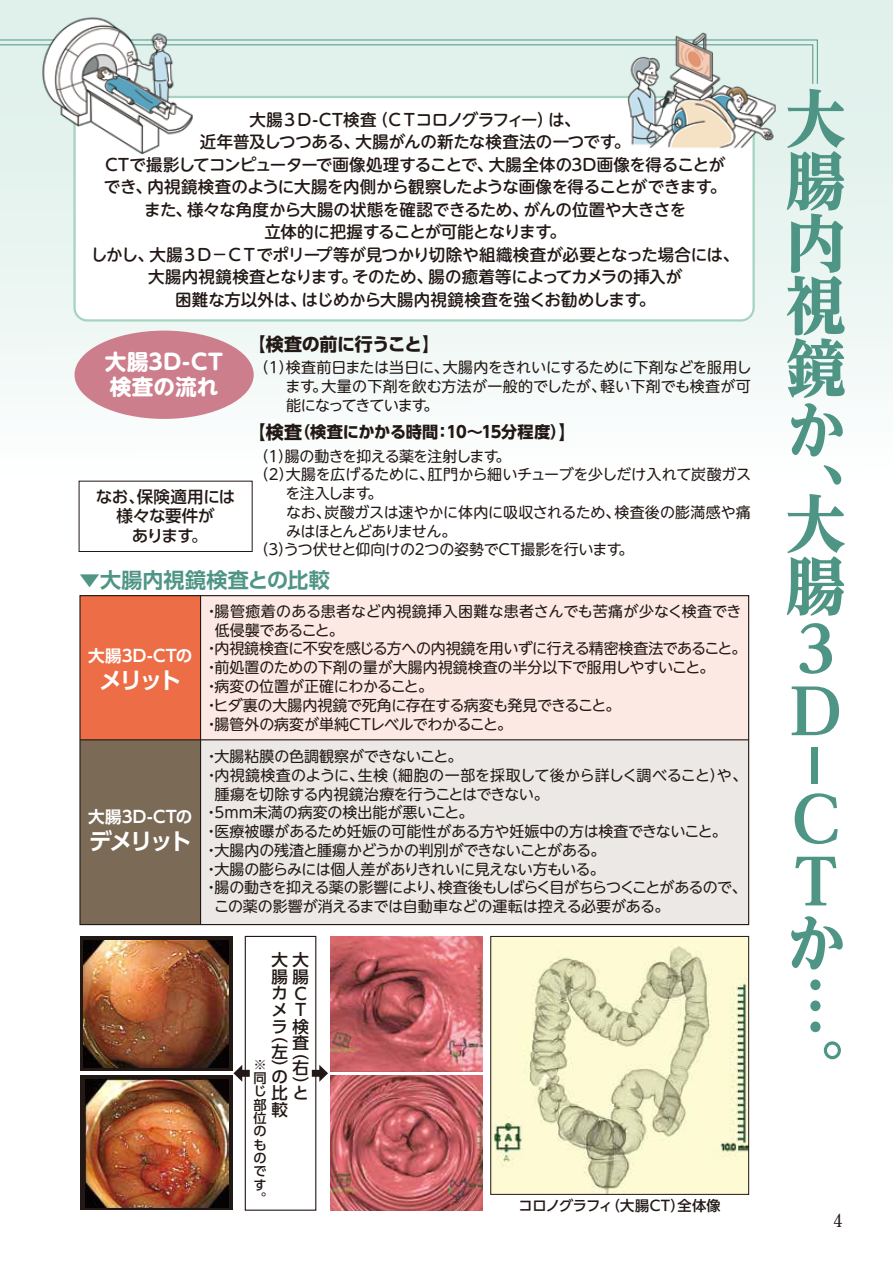
<style>
.page{position:relative;width:893px;height:1263px;background:#fff}
.page>*{position:absolute;margin:0;border:0;box-sizing:border-box;transform-origin:0 0}
.t1{font:800 63px/62.4px "UD Reimin Pr 6 N";color:#4f9586;text-align:justify;scale:.95 1}
.t2{font:800 60px "UD Reimin Pr 6 N";color:#4f9586;scale:2 1}
.t3{font:800 60px "UD Reimin Pr 6 N";color:#4f9586;scale:1.05 1}
.t4{font:700 23.1px "UD Shin Go Pr 6 N De";letter-spacing:-.135em;color:#fff}
.t5{font:700 21.6px/25.2px "UD Shin M Go Pr 6 N";letter-spacing:.01em;color:#fff}
.t6{font:700 21px "UD Shin Go Pr 6 N De";letter-spacing:.01em;color:#4f9586}
.t7{font:700 18px "UD Shin Go Pr 6 N";letter-spacing:-.02em;color:#221815}
.t8{font:700 18px "Futo Min A101 Pro";color:#221815}
.t9{font:500 16.5px/22.5px "UD Shin M Go Pr 6 N";letter-spacing:-.02em;color:#221815;text-align:center}
.t10{font:500 16.5px/16.6px "UD Shin Go Pr 6 N";letter-spacing:-.02em;color:#221815}
.t11{font:700 16.5px "UD Shin Go Pr 6 N De";letter-spacing:.01em;color:#fff}
.t12{font:700 16.2px "UD Shin Go Pr 6 N";letter-spacing:-.02em;color:#221815}
.t13{font:15px/18.8px "UD Shin M Go Pr 6 N";letter-spacing:-.015em;color:#221815;text-align:justify}
.t14{font:15px "UD Shin M Go Pr 6 N";letter-spacing:-.04em;color:#221815}
.t15{font:15px "UD Shin M Go Pr 6 N";letter-spacing:-.055em;color:#221815}
.t16{font:15px "UD Shin M Go Pr 6 N";letter-spacing:-.035em;color:#221815}
.t17{font:15px "UD Shin M Go Pr 6 N";letter-spacing:.01em;color:#221815}
.t18{font:15px "UD Shin M Go Pr 6 N";letter-spacing:-.05em;color:#221815}
.t19{font:500 14.25px "UD Shin Go Pr 6 N";letter-spacing:-.025em;color:#221815}
.t20{font:500 13.2px/13.4px "UD Shin Go Pr 6 N";color:#221815;text-align:justify}
.t21{font:13.2px "Koz Go Pr 6 N";color:#221815}
.s1{font-size:18px}
</style>
<div class="page">
<div style="left:0;top:0;width:893px;height:492px;background:linear-gradient(to bottom,#dbeee8,#fbfdfd)"></div>
<div style="left:80px;top:936px;width:152px;height:135px;background:#221815"></div>
<div style="left:80px;top:1075px;width:152px;height:135px;background:#221815"></div>
<img style="left:84px;top:940px;width:145px;height:128px">
<img style="left:85px;top:1079px;width:144px;height:128px">
<img style="left:493px;top:938px;width:254px;height:254px">
<div style="left:491px;top:936px;width:258px;height:258px;border:1px solid #221815"></div>
<img style="left:330px;top:936px;width:153px;height:135px">
<img style="left:330px;top:1075px;width:153px;height:135px">
<div style="left:75px;top:97px;width:679px;height:223px;background:#fff;border-radius:13px"></div>
<div style="left:73px;top:96px;width:682px;height:226px;border:2px solid #a4d4c0;border-radius:13px"></div>
<div style="left:80px;top:596px;width:121px;height:144px;background:#ed6d46"></div>
<div style="left:80px;top:740px;width:121px;height:184px;background:#7a6a56"></div>
<div style="left:200px;top:596px;width:549px;height:144px;background:#fce9e3"></div>
<div style="left:200px;top:740px;width:549px;height:184px;background:#ebe8e5"></div>
<svg style="left:0;top:39px;width:818px;height:46px"></svg>
<div style="left:75px;top:331px;width:179px;height:88px;background:#cd7e8c;border-radius:50%"></div>
<hr style="left:80px;top:739px;width:669px;height:1px;background:#221815">
<hr style="left:200px;top:596px;width:1px;height:328px;background:#221815">
<img style="left:626px;top:30px;width:152px;height:122px">
<img style="left:39px;top:14px;width:155px;height:140px">
<div style="left:245px;top:936px;width:71px;height:275px;border:1px solid #221815"></div>
<svg style="left:312px;top:1065px;width:16px;height:17px"></svg>
<svg style="left:233px;top:1065px;width:17px;height:17px"></svg>
<div style="left:79px;top:481px;width:173px;height:71px;border:1px solid #221815"></div>
<p class="t9" style="left:91px;top:107px;width:650px">大腸３Ｄ-CT検査（ＣＴコロノグラフィー）は、<br>近年普及しつつある、大腸がんの新たな検査法の一つです。<br>CTで撮影してコンピューターで画像処理することで、大腸全体の3D画像を得ることが<br>でき、内視鏡検査のように大腸を内側から観察したような画像を得ることができます。<br>また、様々な角度から大腸の状態を確認できるため、がんの位置や大きさを<br>立体的に把握することが可能となります。<br>しかし、大腸３Ｄ－ＣＴでポリープ等が見つかり切除や組織検査が必要となった場合には、大腸内視鏡検査となります。そのため、腸の癒着等によってカメラの挿入が<br>困難な方以外は、はじめから大腸内視鏡検査を強くお勧めします。</p>
<p class="t7" style="left:248px;top:329px;width:194px">【検査の前に行うこと】</p>
<h3 class="t5" style="left:105px;top:348px;width:120px">大腸3D-CT検査の流れ</h3>
<p class="t13" style="left:286px;top:357px;width:467px;text-indent:-32px">（1）検査前日または当日に、大腸内をきれいにするために下剤などを服用します。大量の下剤を飲む方法が一般的でしたが、軽い下剤でも検査が可能になってきています。</p>
<p class="t10" style="left:96px;top:486px;width:141px;line-height:19.5px;text-align:center">なお、保険適用には様々な要件が<br>あります。</p>
<p class="t12" style="left:248px;top:419px;width:330px"><span class="s1">【検査</span>（検査にかかる時間：10～15分程度）<span class="s1">】</span></p>
<p class="t18" style="left:254px;top:443px;width:258px">（1）腸の動きを抑える薬を注射します。</p>
<p class="t13" style="left:254px;top:464px;width:499px">（2）大腸を広げるために、肛門から細いチューブを少しだけ入れて炭酸ガス</p>
<p class="t13" style="left:285px;top:483px;width:99px">を注入します。</p>
<p class="t13" style="left:286px;top:502px;width:466px">なお、炭酸ガスは速やかに体内に吸収されるため、検査後の膨満感や痛</p>
<p class="t15" style="left:286px;top:518px;width:172px">みはほとんどありません。</p>
<p class="t13" style="left:254px;top:539px;width:381px">（3）うつ伏せと仰向けの2つの姿勢でCT撮影を行います。</p>
<h3 class="t6" style="left:79px;top:563px;width:252px">▼大腸内視鏡検査との比較</h3>
<p class="t11" style="left:88px;top:643px;width:106px">大腸3D-CTの</p>
<h3 class="t4" style="left:99px;top:662px;width:84px">メリット</h3>
<p class="t11" style="left:88px;top:804px;width:106px">大腸3D-CTの</p>
<h3 class="t4" style="left:89px;top:823px;width:105px">デメリット</h3>
<p class="t17" style="left:204px;top:599px;width:539px">・腸管癒着のある患者など内視鏡挿入困難な患者さんでも苦痛が少なく検査でき</p>
<p class="t13" style="left:215px;top:620px;width:131px">低侵襲であること。</p>
<p class="t16" style="left:204px;top:636px;width:544px">・内視鏡検査に不安を感じる方への内視鏡を用いずに行える精密検査法であること。</p>
<p class="t13" style="left:204px;top:657px;width:512px">・前処置のための下剤の量が大腸内視鏡検査の半分以下で服用しやすいこと。</p>
<p class="t13" style="left:204px;top:676px;width:230px">・病変の位置が正確にわかること。</p>
<p class="t13" style="left:204px;top:695px;width:418px">・ヒダ裏の大腸内視鏡で死角に存在する病変も発見できること。</p>
<p class="t13" style="left:204px;top:713px;width:310px">・腸管外の病変が単純CTレベルでわかること。</p>
<p class="t13" style="left:204px;top:746px;width:260px">・大腸粘膜の色調観察ができないこと。</p>
<p class="t13" style="left:204px;top:765px;width:545px">・内視鏡検査のように、生検（細胞の一部を採取して後から詳しく調べること）や、</p>
<p class="t14" style="left:215px;top:781px;width:336px">腫瘍を切除する内視鏡治療を行うことはできない。</p>
<p class="t13" style="left:204px;top:802px;width:271px">・5mm未満の病変の検出能が悪いこと。</p>
<p class="t13" style="left:204px;top:821px;width:524px">・医療被曝があるため妊娠の可能性がある方や妊娠中の方は検査できないこと。</p>
<p class="t13" style="left:204px;top:840px;width:403px">・大腸内の残渣と腫瘍かどうかの判別ができないことがある。</p>
<p class="t14" style="left:204px;top:856px;width:402px">・大腸の膨らみには個人差がありきれいに見えない方もいる。</p>
<p class="t15" style="left:204px;top:875px;width:544px">・腸の動きを抑える薬の影響により、検査後もしばらく目がちらつくことがあるので、</p>
<p class="t13" style="left:214px;top:896px;width:457px">この薬の影響が消えるまでは自動車などの運転は控える必要がある。</p>
<p class="t10" style="left:271px;top:951px;width:39px">大大腸腸カＣメＴラ検</p>
<p class="t10" style="left:271px;top:1026px;width:39px">（<br>左（）右</p>
<p class="t10" style="left:292px;top:1034px;width:18px">査</p>
<p class="t10" style="left:292px;top:1076px;width:18px">）</p>
<p class="t21" style="left:267px;top:1058px;width:15px;rotate:90deg">※</p>
<p class="t20" style="left:254px;top:1071px;width:14px">同じ部位のものです。</p>
<p class="t10" style="left:271px;top:1068px;width:37px">の比と較</p>
<p class="t19" style="left:519px;top:1194px;width:204px">コロノグラフィ（大腸CT）全体像</p>
<h1 class="t1" style="left:786px;top:87px;width:63px">大腸内視鏡か、</h1>
<h1 class="t1" style="left:786px;top:492px;width:63px;text-align:left">大腸<br>３<br>Ｄ</h1>
<h2 class="t2" style="left:871px;top:742px;width:25px;rotate:90deg">-</h2>
<h1 class="t1" style="left:786px;top:787px;width:61px">ＣＴか</h1>
<h2 class="t3" style="left:865px;top:974px;width:61px;rotate:90deg">…</h2>
<h1 class="t1" style="left:786px;top:1036px;width:59px">。</h1>
<p class="t8" style="left:833px;top:1206px;width:11px">4</p>
</div>
